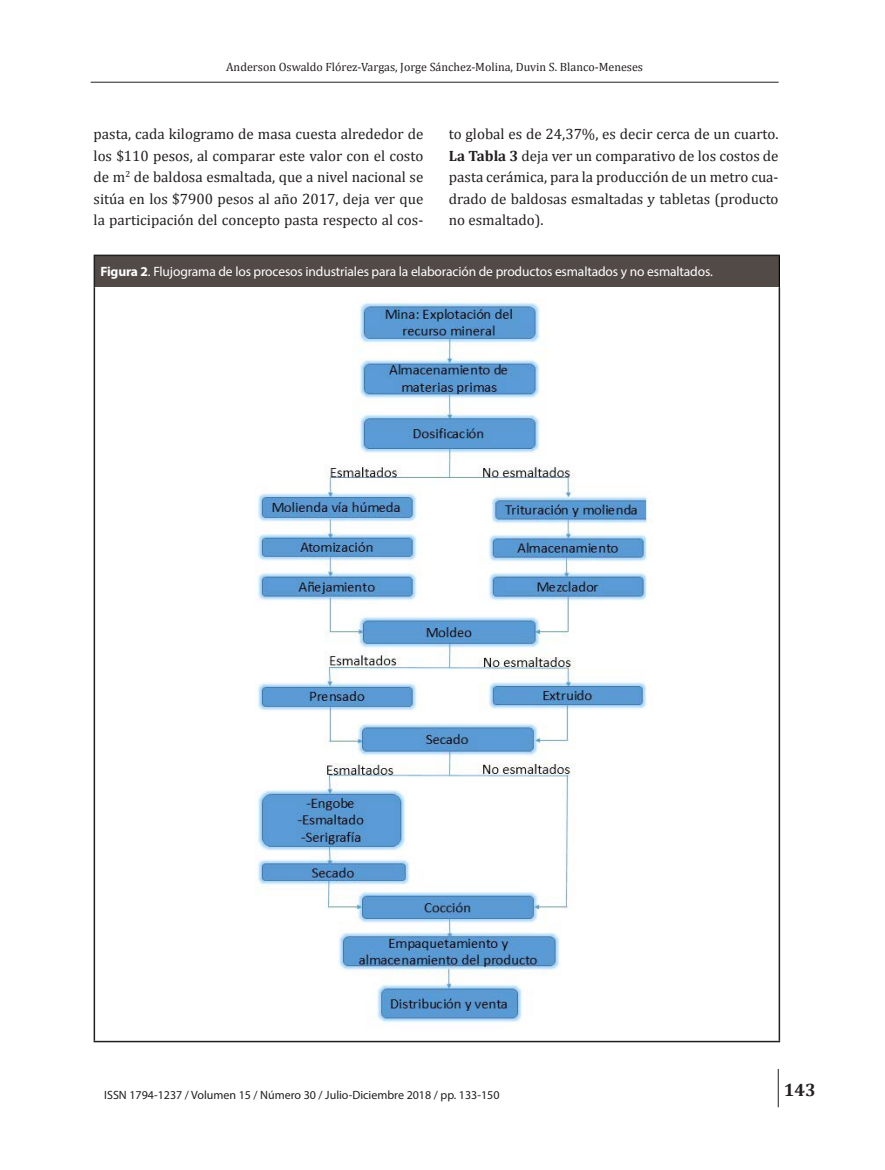
<style>
.page{position:relative;width:885px;height:1170px;background:#fff}
.page>*{position:absolute;margin:0;border:0;box-sizing:border-box;transform-origin:0 0}
.t1{font:700 18px "Cambria";color:#231f20}
.t2{font:15px/21.6px "Cambria";color:#231f20;text-align:justify}
.t3{font:13.5px "Myriad Pro";letter-spacing:-.01em;color:#fff}
.t4{font:12px "Cambria";color:#231f20}
.t5{font:12px "Myriad Pro";color:#231f20}
.s1{font-weight:700}
</style>
<div class="page">
<hr style="left:91px;top:82px;width:687px;height:1px;background:#231f20">
<hr style="left:777px;top:1068px;width:1px;height:39px;background:#231f20">
<div style="left:94px;top:255px;width:685px;height:32px;background:#524a47"></div>
<hr style="left:94px;top:287px;width:1px;height:753px;background:#231f20">
<hr style="left:778px;top:287px;width:2px;height:753px;background:#231f20">
<hr style="left:94px;top:1040px;width:686px;height:2px;background:#231f20">
<hr style="left:94px;top:256px;width:1px;height:31px;background:#231f20">
<hr style="left:94px;top:254px;width:685px;height:2px;background:#231f20">
<hr style="left:778px;top:256px;width:1px;height:31px;background:#000">
<img style="left:255px;top:299px;width:397px;height:724px">
<p class="t4" style="left:226px;top:59px;width:418px">Anderson Oswaldo Flórez-Vargas, Jorge Sánchez-Molina, Duvin S. Blanco-Meneses</p>
<p class="t2" style="left:94px;top:123px;width:331px">pasta, cada kilogramo de masa cuesta alrededor de los $110 pesos, al comparar este valor con el costo de m<sup>2</sup> de baldosa esmaltada, que a nivel nacional se sitúa en los $7900 pesos al año 2017, deja ver que la participación del concepto pasta respecto al cos-</p>
<p class="t2" style="left:449px;top:123px;width:331px">to global es de 24,37%, es decir cerca de un cuarto.<br><span class="s1">La Tabla 3</span> deja ver un comparativo de los costos de pasta cerámica, para la producción de un metro cua&shy;drado de baldosas esmaltadas y tabletas (producto no esmaltado).</p>
<p class="t3" style="left:100px;top:263px;width:614px"><span class="s1">Figura 2</span>. Flujograma de los procesos industriales para la elaboración de productos esmaltados y no esmaltados.</p>
<p class="t5" style="left:104px;top:1087px;width:397px">ISSN 1794-1237 / Volumen 15 / Número 30 / Julio-Diciembre 2018 / pp. 133-150</p>
<p class="t1" style="left:783px;top:1076px;width:33px">143</p>
</div>
